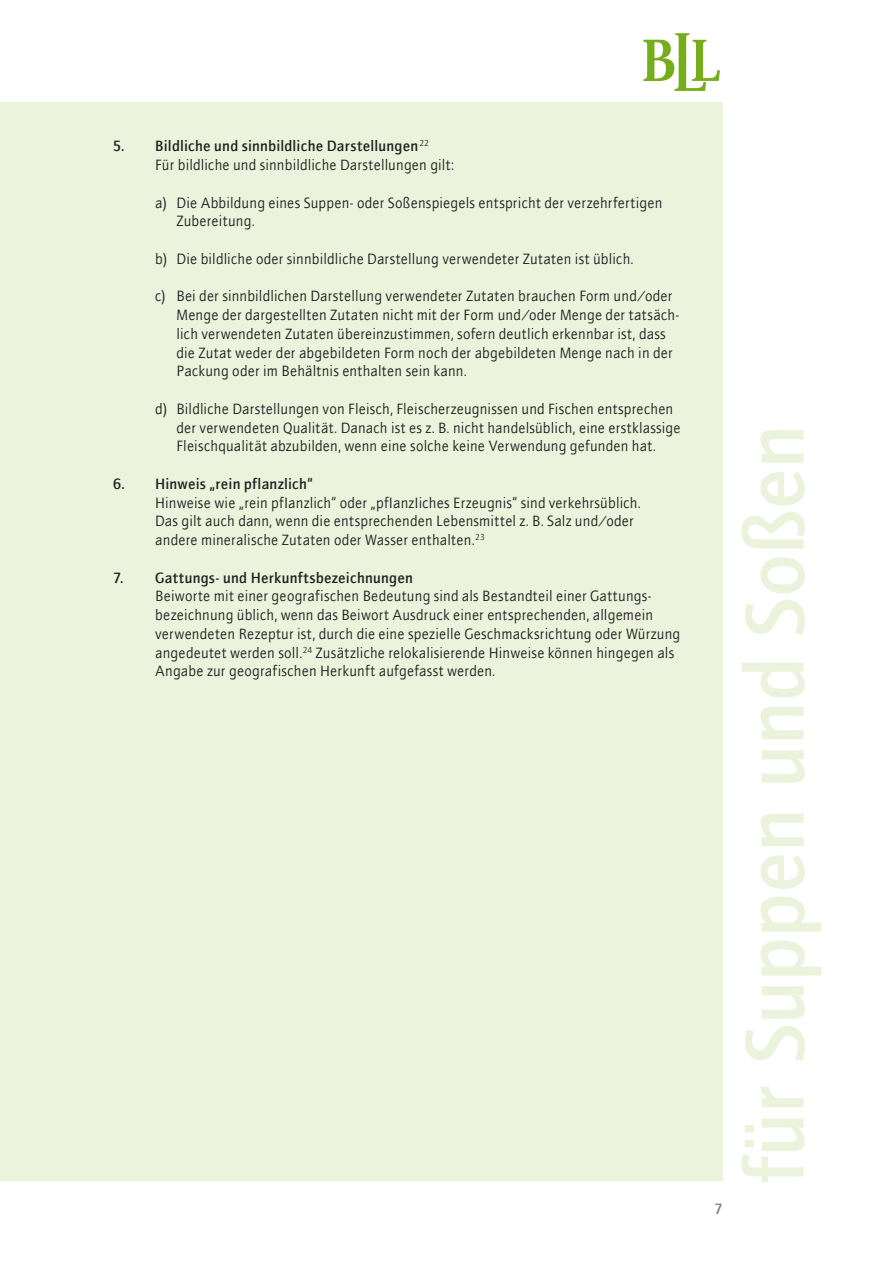
<style>
.page{position:relative;width:893px;height:1263px;background:#fff}
.page>*{position:absolute;margin:0;border:0;box-sizing:border-box;transform-origin:0 0}
.t1{font:500 84px "ITC Quay Sans";letter-spacing:-.005em;color:#ebf3dd}
.Copy{font:15px/18.8px "ITC Quay Sans";letter-spacing:.01em;color:#231f20}
.Copy_Auszeichnung{font:500 15px "ITC Quay Sans";letter-spacing:.015em;color:#231f20}
.Copy_Auszeichnung-2{font:500 15px "ITC Quay Sans";color:#7b7c7e}
</style>
<div class="page">
<div style="left:0;top:102px;width:723px;height:1078px;background:#ebf3dd"></div>
<svg style="left:643px;top:33px;width:77px;height:58px"></svg>
<p class="Copy_Auszeichnung" style="left:113px;top:137px;width:318px">5. Bildliche und sinnbildliche Darstellungen <sup>22</sup></p>
<p class="Copy" style="left:155px;top:155px;width:300px">Für bildliche und sinnbildliche Darstellungen gilt:</p>
<p class="Copy" style="left:176px;top:193px;width:488px;text-indent:-21px">a) Die Abbildung eines Suppen- oder Soßenspiegels entspricht der verzehrfertigen<br>Zubereitung.</p>
<p class="Copy" style="left:155px;top:249px;width:480px">b) Die bildliche oder sinnbildliche Darstellung verwendeter Zutaten ist üblich.</p>
<p class="Copy" style="left:176px;top:286px;width:504px;text-indent:-21px">c) Bei der sinnbildlichen Darstellung verwendeter Zutaten brauchen Form und/oder Menge der dargestellten Zutaten nicht mit der Form und/oder Menge der tatsäch&shy;lich verwendeten Zutaten übereinzustimmen, sofern deutlich erkennbar ist, dass die Zutat weder der abgebildeten Form noch der abgebildeten Menge nach in der Packung oder im Behältnis enthalten sein kann.</p>
<p class="Copy" style="left:176px;top:399px;width:506px;text-indent:-21px">d) Bildliche Darstellungen von Fleisch, Fleischerzeugnissen und Fischen entsprechen der verwendeten Qualität. Danach ist es z. B. nicht handelsüblich, eine erstklassige<br>Fleischqualität abzubilden, wenn eine solche keine Verwendung gefunden hat.</p>
<p class="Copy_Auszeichnung" style="left:113px;top:475px;width:202px">6. Hinweis „rein pflanzlich“</p>
<p class="Copy" style="left:155px;top:493px;width:487px">Hinweise wie „rein pfIanzlich“ oder „pfIanzIiches Erzeugnis“ sind verkehrsüblich.<br>Das gilt auch dann, wenn die entsprechenden Lebensmittel z. B. Salz und/oder andere mineralische Zutaten oder Wasser enthalten.<sup>23</sup></p>
<p class="Copy_Auszeichnung" style="left:113px;top:568px;width:302px">7. Gattungs- und Herkunftsbezeichnungen</p>
<p class="Copy" style="left:155px;top:586px;width:527px">Beiworte mit einer geografischen Bedeutung sind als Bestandteil einer Gattungs&shy;bezeichnung üblich, wenn das Beiwort Ausdruck einer entsprechenden, allgemein verwendeten Rezeptur ist, durch die eine spezielle Geschmacksrichtung oder Würzung angedeutet werden soll.<sup>24</sup> Zusätzliche relokalisierende Hinweise können hingegen als Angabe zur geografischen Herkunft aufgefasst werden.</p>
<p class="Copy_Auszeichnung-2" style="left:714px;top:1200px;width:10px">7</p>
<h1 class="t1" style="left:724px;top:1184px;width:761px;rotate:-90deg">für Suppen und Soßen</h1>
</div>
